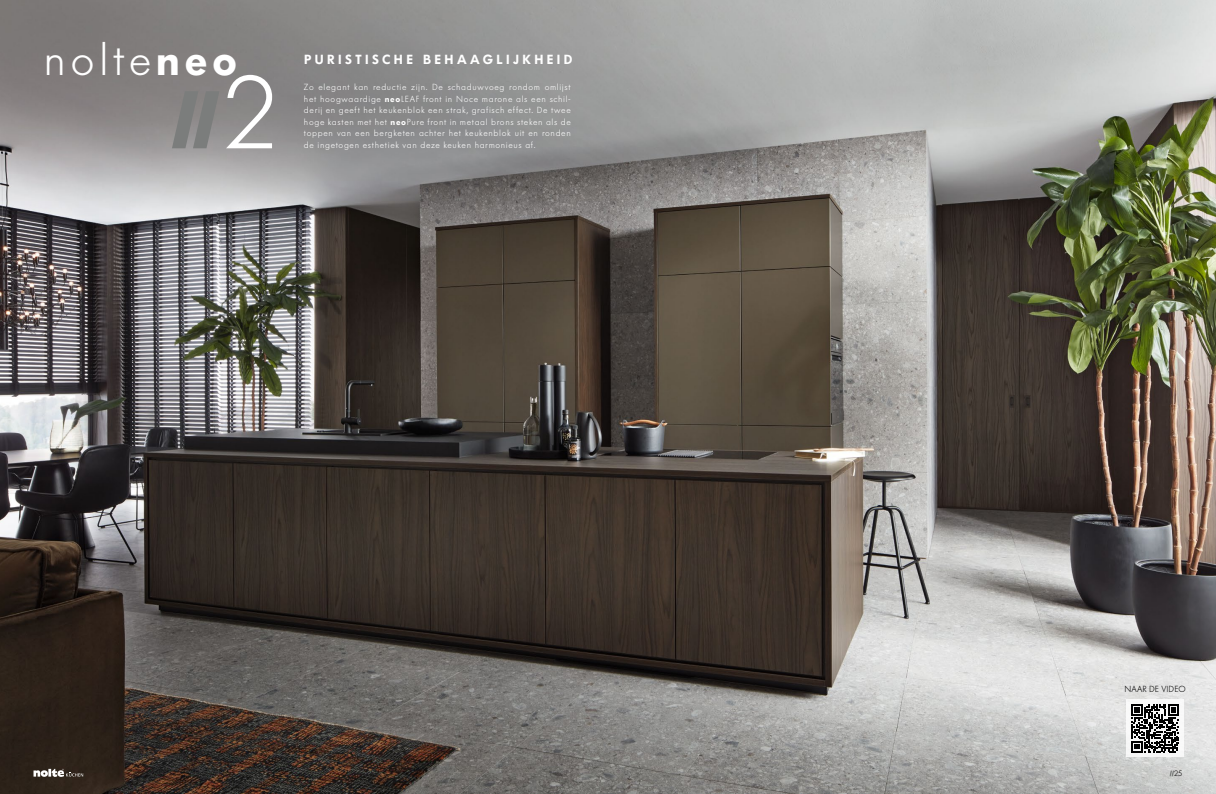
<style>
.page{position:relative;width:1216px;height:794px;background:#fff}
.page>*{position:absolute;margin:0;border:0;box-sizing:border-box;transform-origin:0 0}
.t1{font:300 103.16px "Futura BQ";color:#fff}
.t2{font:300 44.71px "Futura BQ";letter-spacing:.1em;color:#fff}
.t3{font:600 13.12px "Futura BQ";letter-spacing:.26em;color:#fff}
.t4{font:300 8.75px/11.5px "Futura BQ";letter-spacing:.075em;color:#fff;text-align:justify}
.t5{font:300 8.75px "Futura BQ";letter-spacing:.01em;color:#000}
.t6{font:300 7.88px "Futura BQ";color:#000}
.s1{font-weight:600}
</style>
<div class="page">
<img style="left:0;top:0;width:1215px;height:794px">
<svg style="left:34px;top:769px;width:49px;height:8px"></svg>
<svg style="left:1169px;top:770px;width:5px;height:6px"></svg>
<svg style="left:172px;top:91px;width:47px;height:57px;background:#838382"></svg>
<div style="left:1126px;top:699px;width:57px;height:57px;background:#f8f8f8"></div>
<svg style="left:1131px;top:704px;width:48px;height:48px"></svg>
<h2 class="t2" style="left:43px;top:31px;width:195px">nolte<span class="s1">neo</span></h2>
<h1 class="t1" style="left:223px;top:45px;width:55px">2</h1>
<h3 class="t3" style="left:304px;top:51px;width:270px">PURISTISCHE BEHAAGLIJKHEID</h3>
<p class="t4" style="left:304px;top:81px;width:268px">Zo elegant kan reductie zijn. De schaduwvoeg rondom omlijst het hoogwaardige <span class="s1">neo</span>LEAF front in Noce marone als een schil&shy;derij en geeft het keukenblok een strak, grafisch effect. De twee hoge kasten met het <span class="s1">neo</span>Pure front in metaal brons steken als de toppen van een bergketen achter het keukenblok uit en ronden de ingetogen esthetiek van deze keuken harmonieus af.</p>
<p class="t5" style="left:1124px;top:683px;width:63px">NAAR DE VIDEO</p>
<p class="t6" style="left:1174px;top:768px;width:10px">25</p>
</div>
